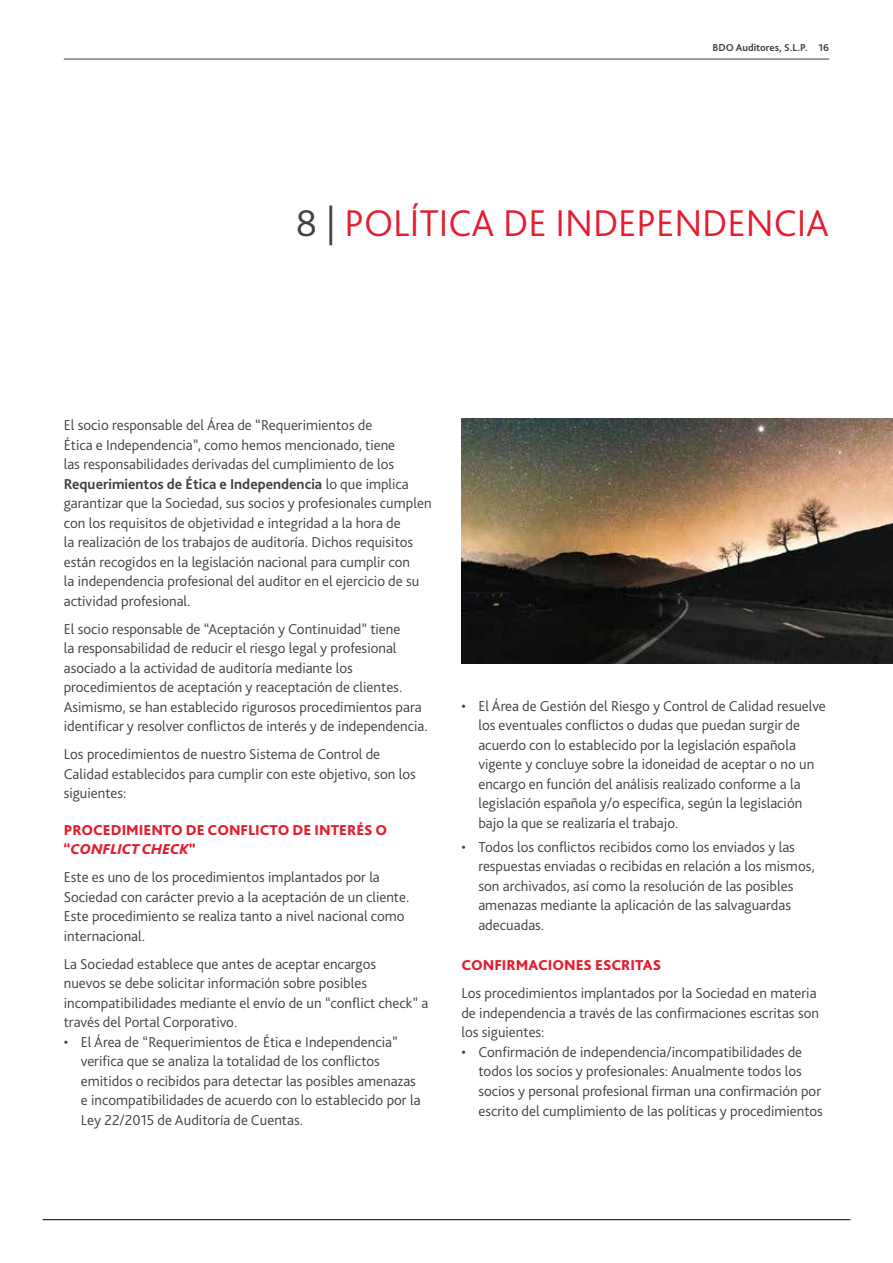
<style>
.page{position:relative;width:893px;height:1263px;background:#fff}
.page>*{position:absolute;margin:0;border:0;box-sizing:border-box;transform-origin:0 0}
.t1{font:300 39px "Bliss Pro";color:#e31e2f}
.t2{font:300 15px/19.5px "Bliss Pro";color:#42403f}
.t3{font:800 15px/19.5px "Bliss Pro";color:#e31e2f}
.t4{font:700 10.5px "Bliss Pro";color:#42403f}
.s1{color:#424241}
.s2{font-weight:700}
.s3{font-style:italic}
</style>
<div class="page">
<hr style="left:43px;top:1219px;width:807px;height:1px;background:#000">
<hr style="left:64px;top:59px;width:765px;height:1px;background:#42403f">
<img style="left:461px;top:419px;width:432px;height:244px">
<p class="t4" style="left:713px;top:40px;width:118px">BDO Auditores, S.L.P. 16</p>
<h1 class="t1" style="left:296px;top:199px;width:535px"><span class="s1">8 |</span> POLÍTICA DE INDEPENDENCIA</h1>
<p class="t2" style="left:64px;top:415px;width:369px">El socio responsable del Área de “Requerimientos de<br>Ética e Independencia”, como hemos mencionado, tiene<br>las responsabilidades derivadas del cumplimiento de los <span class="s2">Requerimientos de Ética e Independencia</span> lo que implica garantizar que la Sociedad, sus socios y profesionales cumplen con los requisitos de objetividad e integridad a la hora de<br>la realización de los trabajos de auditoría. Dichos requisitos están recogidos en la legislación nacional para cumplir con<br>la independencia profesional del auditor en el ejercicio de su actividad profesional.</p>
<p class="t2" style="left:64px;top:619px;width:365px">El socio responsable de “Aceptación y Continuidad” tiene<br>la responsabilidad de reducir el riesgo legal y profesional asociado a la actividad de auditoría mediante los procedimientos de aceptación y reaceptación de clientes.<br>Asimismo, se han establecido rigurosos procedimientos para identificar y resolver conflictos de interés y de independencia.</p>
<p class="t2" style="left:64px;top:744px;width:353px">Los procedimientos de nuestro Sistema de Control de<br>Calidad establecidos para cumplir con este objetivo, son los siguientes:</p>
<p class="t3" style="left:64px;top:820px;width:325px">PROCEDIMIENTO DE CONFLICTO DE INTERÉS O “<span class="s3">CONFLICT CHECK</span>”</p>
<p class="t2" style="left:64px;top:867px;width:347px">Este es uno de los procedimientos implantados por la Sociedad con carácter previo a la aceptación de un cliente.<br>Este procedimiento se realiza tanto a nivel nacional como internacional.</p>
<p class="t2" style="left:64px;top:954px;width:366px">La Sociedad establece que antes de aceptar encargos<br>nuevos se debe solicitar información sobre posibles incompatibilidades mediante el envío de un “conflict check” a través del Portal Corporativo.</p>
<p class="t2" style="left:81px;top:1032px;width:341px;text-indent:-17px">• El Área de “Requerimientos de Ética e Independencia” verifica que se analiza la totalidad de los conflictos emitidos o recibidos para detectar las posibles amenazas e incompatibilidades de acuerdo con lo establecido por la Ley 22/2015 de Auditoría de Cuentas.</p>
<p class="t2" style="left:478px;top:696px;width:349px;text-indent:-17px">• El Área de Gestión del Riesgo y Control de Calidad resuelve los eventuales conflictos o dudas que puedan surgir de acuerdo con lo establecido por la legislación española vigente y concluye sobre la idoneidad de aceptar o no un encargo en función del análisis realizado conforme a la legislación española y/o específica, según la legislación bajo la que se realizaría el trabajo.</p>
<p class="t2" style="left:478px;top:837px;width:338px;text-indent:-17px">• Todos los conflictos recibidos como los enviados y las respuestas enviadas o recibidas en relación a los mismos, son archivados, así como la resolución de las posibles amenazas mediante la aplicación de las salvaguardas adecuadas.</p>
<p class="t3" style="left:461px;top:955px;width:201px">CONFIRMACIONES ESCRITAS</p>
<p class="t2" style="left:461px;top:983px;width:359px">Los procedimientos implantados por la Sociedad en materia de independencia a través de las confirmaciones escritas son los siguientes:</p>
<p class="t2" style="left:478px;top:1042px;width:346px;text-indent:-17px">• Confirmación de independencia/incompatibilidades de todos los socios y profesionales: Anualmente todos los socios y personal profesional firman una confirmación por escrito del cumplimiento de las políticas y procedimientos</p>
</div>
